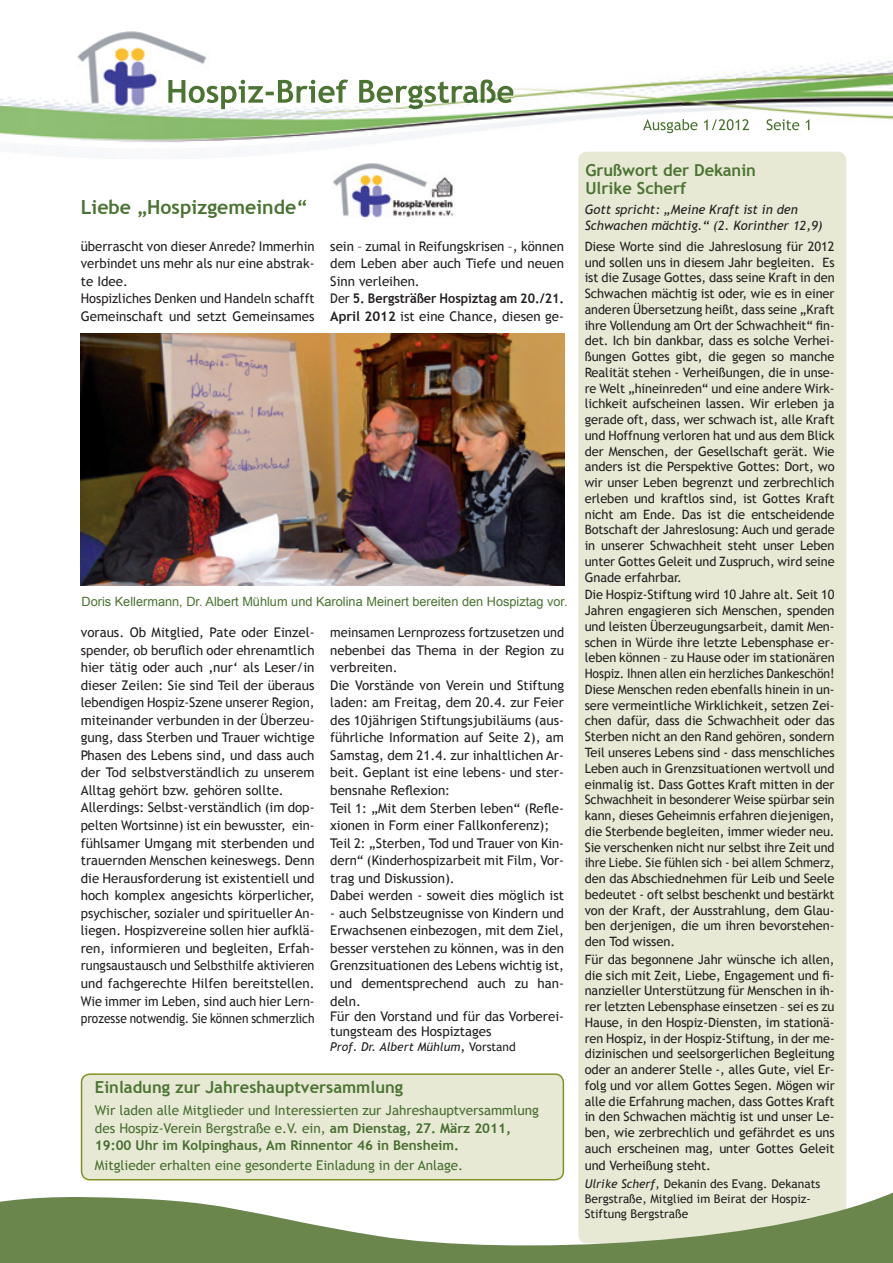
<style>
.page{position:relative;width:893px;height:1263px;background:#fff}
.page>*{position:absolute;margin:0;border:0;box-sizing:border-box;transform-origin:0 0}
.t1{font:700 19.5px "Trebuchet MS";color:#4b7332}
.t2{font:700 16.5px/18px "Trebuchet MS";color:#4b7332}
.t3{font:13.5px/17.5px "Trebuchet MS";color:#466d2f}
.t4{font:13.35px/17.5px "Trebuchet MS";color:#231f20}
.t5{font:13.35px/17.5px "Trebuchet MS";color:#231f20;scale:.95 1}
.t6{font:12.9px/15.8px "Trebuchet MS";letter-spacing:-.005em;color:#231f20;text-align:justify}
.t7{font:italic 12.9px/15.8px "Trebuchet MS";color:#231f20}
.t8{font:12.75px "Arial";color:#4b7332}
.t9{font:12px/15px "Trebuchet MS";color:#231f20}
.t10{font:italic 12px "Trebuchet MS";color:#231f20}
.s1{font-weight:700}
.s2{font-style:normal;font-size:13.35px}
.s3{font-style:normal}
.s4{font-size:13.35px}
.s5{font-style:italic}
</style>
<div class="page">
<img style="left:84px;top:31px;width:107px;height:20px">
<img style="left:81px;top:333px;width:483px;height:253px">
<img style="left:0;top:106px;width:472px;height:50px">
<img style="left:578px;top:151px;width:268px;height:7px">
<img style="left:472px;top:79px;width:210px;height:55px">
<img style="left:736px;top:60px;width:157px;height:71px">
<img style="left:682px;top:74px;width:54px;height:38px">
<img style="left:0;top:51px;width:207px;height:55px">
<img style="left:168px;top:79px;width:346px;height:30px">
<img style="left:168px;top:79px;width:57px;height:27px">
<img style="left:767px;top:119px;width:42px;height:11px">
<img style="left:643px;top:119px;width:106px;height:14px">
<img style="left:333px;top:163px;width:120px;height:55px">
<div style="left:578px;top:152px;width:268px;height:1091px;background:#e7e9d4;border-radius:9px"></div>
<svg style="left:0;top:1163px;width:893px;height:100px"></svg>
<div style="left:82px;top:1074px;width:481px;height:106px;background:#e7e9d4;border-radius:9px"></div>
<div style="left:81px;top:1073px;width:483px;height:107px;border:2px solid #849026;border-radius:9px"></div>
<h1 class="t1" style="left:81px;top:195px;width:228px">Liebe „Hospizgemeinde“</h1>
<p class="t4" style="left:81px;top:237px;width:235px">überrascht von dieser Anrede? Immerhin verbindet uns mehr als nur eine abstrak&shy;te Idee.<br>Hospizliches Denken und Handeln schafft Gemeinschaft und setzt Gemeinsames</p>
<p class="t4" style="left:330px;top:237px;width:235px">sein – zumal in Reifungskrisen –, können dem Leben aber auch Tiefe und neuen Sinn verleihen.<br>Der <span class="s1">5. Bergsträßer Hospiztag am 20./21.<br>April 2012</span> ist eine Chance, diesen ge-</p>
<p class="t8" style="left:81px;top:593px;width:488px">Doris Kellermann, Dr. Albert Mühlum und Karolina Meinert bereiten den Hospiztag vor.</p>
<p class="t4" style="left:81px;top:624px;width:235px">voraus. Ob Mitglied, Pate oder Einzel&shy;spender, ob beruflich oder ehrenamtlich hier tätig oder auch ‚nur‘ als Leser/in dieser Zeilen: Sie sind Teil der überaus lebendigen Hospiz-Szene unserer Region, miteinander verbunden in der Überzeu&shy;gung, dass Sterben und Trauer wichtige Phasen des Lebens sind, und dass auch der Tod selbstverständlich zu unserem Alltag gehört bzw. gehören sollte.<br>Allerdings: Selbst-verständlich (im dop&shy;pelten Wortsinne) ist ein bewusster, ein&shy;fühlsamer Umgang mit sterbenden und trauernden Menschen keineswegs. Denn die Herausforderung ist existentiell und hoch komplex angesichts körperlicher, psychischer, sozialer und spiritueller An&shy;liegen. Hospizvereine sollen hier aufklä&shy;ren, informieren und begleiten, Erfah&shy;rungsaustausch und Selbsthilfe aktivieren und fachgerechte Hilfen bereitstellen.<br>Wie immer im Leben, sind auch hier Lern&shy;prozesse notwendig. Sie können schmerzlich</p>
<p class="t5" style="left:330px;top:624px;width:248px">meinsamen Lernprozess fortzusetzen und nebenbei das Thema in der Region zu verbreiten.<br>Die Vorstände von Verein und Stiftung laden: am Freitag, dem 20.4. zur Feier des 10jährigen Stiftungsjubiläums (aus&shy;führliche Information auf Seite 2), am Samstag, dem 21.4. zur inhaltlichen Ar&shy;beit. Geplant ist eine lebens- und ster&shy;bensnahe Reflexion:<br>Teil 1: „Mit dem Sterben leben“ (Refle&shy;xionen in Form einer Fallkonferenz); Teil 2: „Sterben, Tod und Trauer von Kin&shy;dern“ (Kinderhospizarbeit mit Film, Vor&shy;trag und Diskussion).<br>Dabei werden - soweit dies möglich ist</p>
<p class="t4" style="left:330px;top:904px;width:235px;text-align:justify">- auch Selbstzeugnisse von Kindern und Erwachsenen einbezogen, mit dem Ziel, besser verstehen zu können, was in den Grenzsituationen des Lebens wichtig ist, und dementsprechend auch zu han&shy;deln.</p>
<p class="t4" style="left:330px;top:1008px;width:235px;line-height:15px">Für den Vorstand und für das Vorberei&shy;tungsteam des Hospiztages</p>
<p class="t10" style="left:330px;top:1039px;width:187px">Prof. Dr. Albert Mühlum<span class="s2">,</span> <span class="s3">Vorstand</span></p>
<p class="t2" style="left:95px;top:1078px;width:310px">Einladung zur Jahreshauptversammlung</p>
<p class="t3" style="left:95px;top:1102px;width:446px">Wir laden alle Mitglieder und Interessierten zur Jahreshauptversammlung des Hospiz-Verein Bergstraße e.V. ein, <span class="s1">am Dienstag, 27. März 2011,<br>19:00 Uhr im Kolpinghaus, Am Rinnentor 46 in Bensheim.</span></p>
<p class="t3" style="left:95px;top:1156px;width:370px">Mitglieder erhalten eine gesonderte Einladung in der Anlage.</p>
<p class="t2" style="left:585px;top:161px;width:172px">Grußwort der Dekanin<br>Ulrike Scherf</p>
<p class="t7" style="left:585px;top:202px;width:239px">Gott spricht: „Meine Kraft ist in den<br>Schwachen mächtig.“ (2. Korinther 12,9)</p>
<p class="t6" style="left:585px;top:239px;width:251px">Diese Worte sind die Jahreslosung für 2012 und sollen uns in diesem Jahr begleiten. Es ist die Zusage Gottes, dass seine Kraft in den Schwachen mächtig ist oder, wie es in einer anderen Übersetzung heißt, dass seine „Kraft ihre Vollendung am Ort der Schwachheit“ fin&shy;det. Ich bin dankbar, dass es solche Verhei&shy;ßungen Gottes gibt, die gegen so manche Realität stehen - Verheißungen, die in unse&shy;re Welt „hineinreden“ und eine andere Wirk&shy;lichkeit aufscheinen lassen. Wir erleben ja gerade oft, dass, wer schwach ist, alle Kraft und Hoffnung verloren hat und aus dem Blick der Menschen, der Gesellschaft gerät. Wie anders ist die Perspektive Gottes: Dort, wo wir unser Leben begrenzt und zerbrechlich erleben und kraftlos sind, ist Gottes Kraft nicht am Ende. Das ist die entscheidende Botschaft der Jahreslosung: Auch und gerade in unserer Schwachheit steht unser Leben unter Gottes Geleit und Zuspruch, wird seine Gnade erfahrbar.</p>
<p class="t6" style="left:585px;top:587px;width:251px">Die Hospiz-Stiftung wird 10 Jahre alt. Seit 10<br>Jahren engagieren sich Menschen, spenden und leisten Überzeugungsarbeit, damit Men&shy;schen in Würde ihre letzte Lebensphase er&shy;leben können – zu Hause oder im stationären Hospiz. Ihnen allen ein herzliches Dankeschön!<br>Diese Menschen reden ebenfalls hinein in un&shy;sere vermeintliche Wirklichkeit, setzen Zei&shy;chen dafür, dass die Schwachheit oder das Sterben nicht an den Rand gehören, sondern Teil unseres Lebens sind - dass menschliches Leben auch in Grenzsituationen wertvoll und einmalig ist. Dass Gottes Kraft mitten in der Schwachheit in besonderer Weise spürbar sein kann, dieses Geheimnis erfahren diejenigen, die Sterbende begleiten, immer wieder neu.<br>Sie verschenken nicht nur selbst ihre Zeit und ihre Liebe. Sie fühlen sich - bei allem Schmerz, den das Abschiednehmen für Leib und Seele bedeutet - oft selbst beschenkt und bestärkt von der Kraft, der Ausstrahlung, dem Glau&shy;ben derjenigen, die um ihren bevorstehen&shy;den Tod wissen.</p>
<p class="t6" style="left:585px;top:952px;width:252px">Für das begonnene Jahr wünsche ich allen, die sich mit Zeit, Liebe, Engagement und fi&shy;nanzieller Unterstützung für Menschen in ih&shy;rer letzten Lebensphase einsetzen – sei es zu Hause, in den Hospiz-Diensten, im stationä&shy;ren Hospiz, in der Hospiz-Stiftung, in der me&shy;dizinischen und seelsorgerlichen Begleitung oder an anderer Stelle -, alles Gute, viel Er&shy;folg und vor allem Gottes Segen. Mögen wir alle die Erfahrung machen, dass Gottes Kraft in den Schwachen mächtig ist und unser Le&shy;ben, wie zerbrechlich und gefährdet es uns auch erscheinen mag, unter Gottes Geleit</p>
<p class="t6" style="left:585px;top:1158px;width:128px">und Verheißung steht<span class="s4">.</span></p>
<p class="t9" style="left:585px;top:1176px;width:237px"><span class="s5">Ulrike Scherf,</span> Dekanin des Evang. Dekanats<br>Bergstraße, Mitglied im Beirat der Hospiz-<br>Stiftung Bergstraße</p>
</div>
